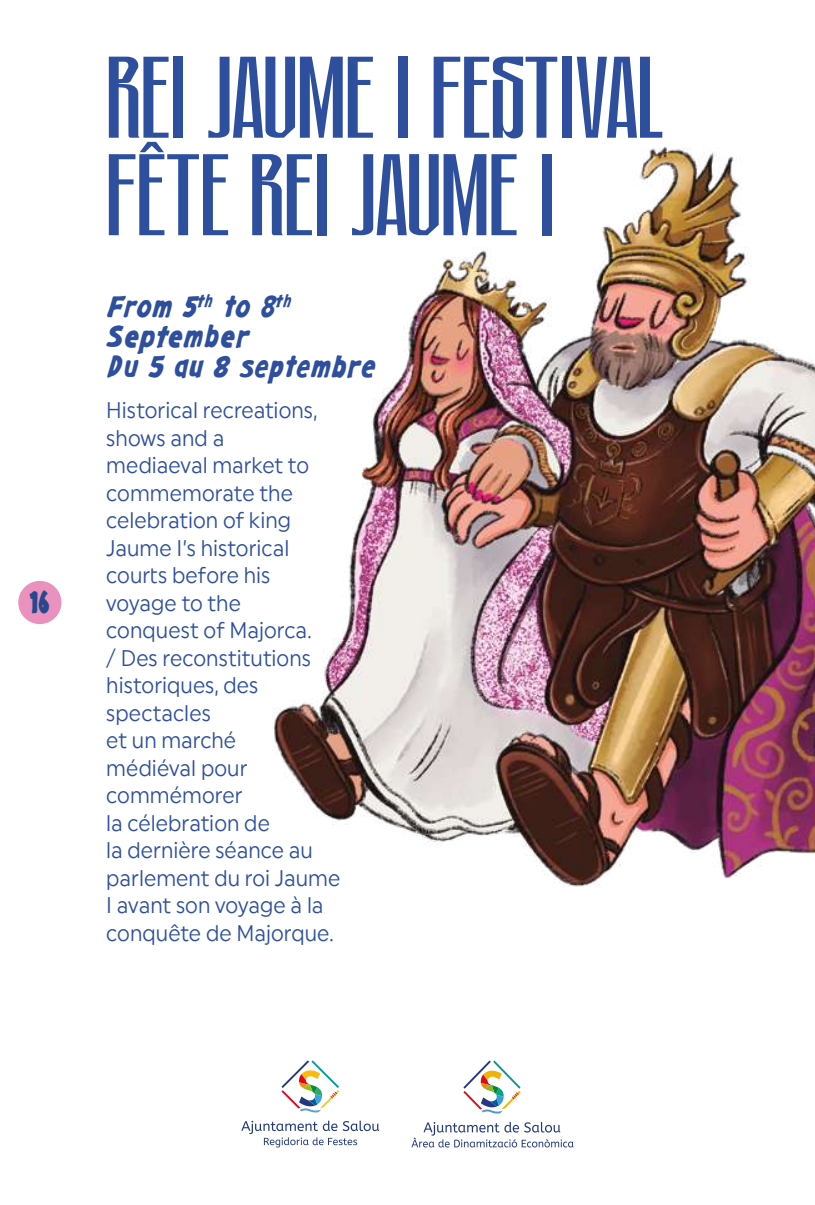
<style>
.page{position:relative;width:815px;height:1205px;background:#fff}
.page>*{position:absolute;margin:0;border:0;box-sizing:border-box;transform-origin:0 0}
.t1{font:500 67.5px/97.5px "Dx Slight Free Personal Use";color:#2e4f9e;scale:1.5 1}
.t2{font:italic 700 30px/30px "Gargle Rg";letter-spacing:.005em;color:#2e4f9e}
.t3{font:700 30px "Gargle Cd Rg";color:#26488c}
.t4{font:22.5px/27.5px "Uniform Regular 3";color:#2e4f9e;scale:.9 1}
</style>
<div class="page">
<svg style="left:281px;top:1060px;width:58px;height:53px"></svg>
<svg style="left:241px;top:1120px;width:138px;height:27px"></svg>
<svg style="left:411px;top:1122px;width:163px;height:25px"></svg>
<svg style="left:463px;top:1060px;width:58px;height:54px"></svg>
<img style="left:274px;top:147px;width:541px;height:740px">
<div style="left:18px;top:581px;width:43px;height:43px;background:#ea91bd;border-radius:50%"></div>
<h2 class="t3" style="left:30px;top:584px;width:22px">16</h2>
<h1 class="t1" style="left:106px;top:66px;width:373px">REI JAUME I FESTIVAL<br>FÊTE REI JAUME I</h1>
<h2 class="t2" style="left:106px;top:291px;width:271px">From 5<sup>th</sup> to 8<sup>th<br></sup>September<br>Du 5 au 8 septembre</h2>
<p class="t4" style="left:106px;top:396px;width:262px">Historical recreations, shows and a<br>mediaeval market to commemorate the celebration of king<br>Jaume I’s historical courts before his voyage to the<br>conquest of Majorca.<br>/ Des reconstitutions historiques, des spectacles<br>et un marché<br>médiéval pour commémorer<br>la célebration de<br>la dernière séance au parlement du roi Jaume<br>I avant son voyage à la conquête de Majorque.</p>
</div>
